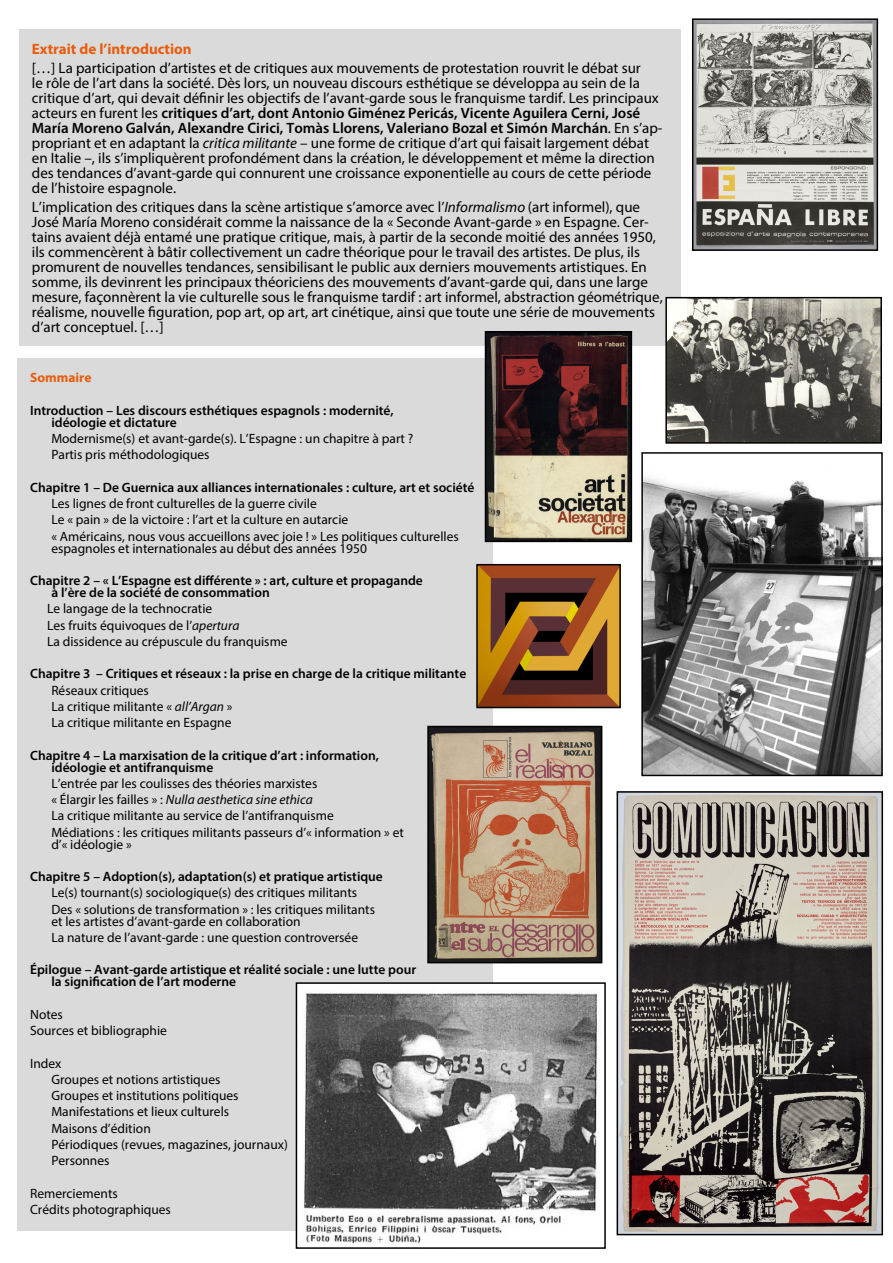
<style>
.page{position:relative;width:893px;height:1263px;background:#fff}
.page>*{position:absolute;margin:0;border:0;box-sizing:border-box;transform-origin:0 0}
.texte{font:15px/15px "Myriad Pro";color:#000}
.texte-2{font:700 15px "Myriad Pro";color:#e95c0c}
.t1{font:13.5px/12px "Myriad Pro";color:#010202}
.t2{font:600 13.5px/12px "Myriad Pro";color:#010202}
.t3{font:italic 13.5px "Myriad Pro";color:#010202}
.t4{font:700 13.5px "Myriad Pro";color:#e85d0c}
.s1{font-weight:600}
.s2{font-style:italic}
.s3{font-style:normal}
</style>
<div class="page">
<div style="left:17px;top:358px;width:475px;height:873px;background:#dadada"></div>
<div style="left:19px;top:30px;width:661px;height:316px;background:#dadada"></div>
<img style="left:643px;top:476px;width:238px;height:298px">
<div style="left:641px;top:452px;width:242px;height:324px;border:1px solid #000"></div>
<img style="left:620px;top:794px;width:260px;height:438px">
<div style="left:617px;top:791px;width:266px;height:444px;border:2px solid #000"></div>
<img style="left:488px;top:334px;width:141px;height:205px">
<div style="left:485px;top:331px;width:147px;height:211px;border:2px solid #000"></div>
<img style="left:668px;top:300px;width:211px;height:141px">
<div style="left:665px;top:297px;width:217px;height:147px;border:2px solid #000"></div>
<img style="left:299px;top:985px;width:300px;height:259px">
<div style="left:296px;top:982px;width:310px;height:267px;border:2px solid #000"></div>
<img style="left:695px;top:21px;width:180px;height:227px">
<div style="left:692px;top:18px;width:186px;height:233px;border:2px solid #000"></div>
<img style="left:430px;top:729px;width:169px;height:231px">
<div style="left:427px;top:726px;width:175px;height:237px;border:2px solid #000"></div>
<img style="left:479px;top:567px;width:139px;height:138px">
<div style="left:476px;top:564px;width:145px;height:144px;border:2px solid #000"></div>
<p class="texte-2" style="left:32px;top:39px;width:161px">Extrait de l’introduction</p>
<p class="texte" style="left:32px;top:60px;width:632px">[…] La participation d’artistes et de critiques aux mouvements de protestation rouvrit le débat sur<br>le rôle de l’art dans la société. Dès lors, un nouveau discours esthétique se développa au sein de la critique d’art, qui devait définir les objectifs de l’avant-garde sous le franquisme tardif. Les principaux acteurs en furent les <span class="s1">critiques d’art, dont Antonio Giménez Pericás, Vicente Aguilera Cerni, José María Moreno Galván, Alexandre Cirici, Tomàs Llorens, Valeriano Bozal et Simón Marchán</span>. En s’ap&shy;propriant et en adaptant la <span class="s2">critica militante</span> – une forme de critique d’art qui faisait largement débat en Italie –, ils s’impliquèrent profondément dans la création, le développement et même la direction des tendances d’avant-garde qui connurent une croissance exponentielle au cours de cette période de l’histoire espagnole.</p>
<p class="texte" style="left:32px;top:200px;width:632px">L’implication des critiques dans la scène artistique s’amorce avec l’<span class="s2">Informalismo</span> (art informel), que José María Moreno considérait comme la naissance de la « Seconde Avant-garde » en Espagne. Cer&shy;tains avaient déjà entamé une pratique critique, mais, à partir de la seconde moitié des années 1950, ils commencèrent à bâtir collectivement un cadre théorique pour le travail des artistes. De plus, ils promurent de nouvelles tendances, sensibilisant le public aux derniers mouvements artistiques. En somme, ils devinrent les principaux théoriciens des mouvements d’avant-garde qui, dans une large mesure, façonnèrent la vie culturelle sous le franquisme tardif : art informel, abstraction géométrique, réalisme, nouvelle figuration, pop art, op art, art cinétique, ainsi que toute une série de mouvements d’art conceptuel. […]</p>
<p class="t4" style="left:30px;top:369px;width:63px">Sommaire</p>
<p class="t2" style="left:51px;top:404px;width:344px;text-indent:-21px">Introduction – Les discours esthétiques espagnols : modernité, idéologie et dictature</p>
<p class="t1" style="left:51px;top:432px;width:363px">Modernisme(s) et avant-garde(s). L’Espagne : un chapitre à part ?</p>
<p class="t1" style="left:51px;top:448px;width:160px">Partis pris méthodologiques</p>
<p class="t2" style="left:30px;top:481px;width:446px">Chapitre 1 – De Guernica aux alliances internationales : culture, art et société</p>
<p class="t1" style="left:51px;top:497px;width:267px">Les lignes de front culturelles de la guerre civile</p>
<p class="t1" style="left:51px;top:513px;width:298px">Le « pain » de la victoire : l’art et la culture en autarcie</p>
<p class="t1" style="left:51px;top:530px;width:409px">« Américains, nous vous accueillons avec joie ! » Les politiques culturelles espagnoles et internationales au début des années 1950</p>
<p class="t2" style="left:51px;top:574px;width:373px;text-indent:-21px">Chapitre 2 – « L’Espagne est différente » : art, culture et propagande à l’ère de la société de consommation</p>
<p class="t1" style="left:47px;top:602px;width:167px">Le langage de la technocratie</p>
<p class="t1" style="left:47px;top:619px;width:194px">Les fruits équivoques de l’<span class="s2">apertura</span></p>
<p class="t1" style="left:47px;top:635px;width:242px">La dissidence au crépuscule du franquisme</p>
<p class="t2" style="left:30px;top:667px;width:438px">Chapitre 3 – Critiques et réseaux : la prise en charge de la critique militante</p>
<p class="t1" style="left:51px;top:684px;width:99px">Réseaux critiques</p>
<p class="t1" style="left:51px;top:700px;width:183px">La critique militante « <span class="s2">all’Argan</span> »</p>
<p class="t1" style="left:51px;top:716px;width:182px">La critique militante en Espagne</p>
<p class="t2" style="left:51px;top:749px;width:329px;text-indent:-21px">Chapitre 4 – La marxisation de la critique d’art : information, idéologie et antifranquisme</p>
<p class="t1" style="left:51px;top:777px;width:268px">L’entrée par les coulisses des théories marxistes</p>
<p class="t3" style="left:51px;top:791px;width:263px"><span class="s3">« Élargir les failles » :</span> Nulla aesthetica sine ethica</p>
<p class="t1" style="left:51px;top:809px;width:284px">La critique militante au service de l’antifranquisme</p>
<p class="t1" style="left:51px;top:826px;width:354px">Médiations : les critiques militants passeurs d’« information » et d’« idéologie »</p>
<p class="t2" style="left:30px;top:870px;width:354px">Chapitre 5 – Adoption(s), adaptation(s) et pratique artistique</p>
<p class="t1" style="left:51px;top:886px;width:307px">Le(s) tournant(s) sociologique(s) des critiques militants</p>
<p class="t1" style="left:51px;top:903px;width:325px">Des « solutions de transformation » : les critiques militants et les artistes d’avant-garde en collaboration</p>
<p class="t1" style="left:51px;top:931px;width:308px">La nature de l’avant-garde : une question controversée</p>
<p class="t2" style="left:51px;top:963px;width:366px;text-indent:-21px">Épilogue – Avant-garde artistique et réalité sociale : une lutte pour la signification de l’art moderne</p>
<p class="t1" style="left:30px;top:1008px;width:34px">Notes</p>
<p class="t1" style="left:30px;top:1024px;width:138px">Sources et bibliographie</p>
<p class="t1" style="left:30px;top:1057px;width:33px">Index</p>
<p class="t1" style="left:51px;top:1073px;width:171px">Groupes et notions artistiques</p>
<p class="t1" style="left:51px;top:1089px;width:189px">Groupes et institutions politiques</p>
<p class="t1" style="left:51px;top:1106px;width:179px">Manifestations et lieux culturels</p>
<p class="t1" style="left:51px;top:1122px;width:101px">Maisons d’édition</p>
<p class="t1" style="left:51px;top:1138px;width:238px">Périodiques (revues, magazines, journaux)</p>
<p class="t1" style="left:51px;top:1154px;width:60px">Personnes</p>
<p class="t1" style="left:30px;top:1187px;width:89px">Remerciements</p>
<p class="t1" style="left:30px;top:1203px;width:142px">Crédits photographiques</p>
</div>
